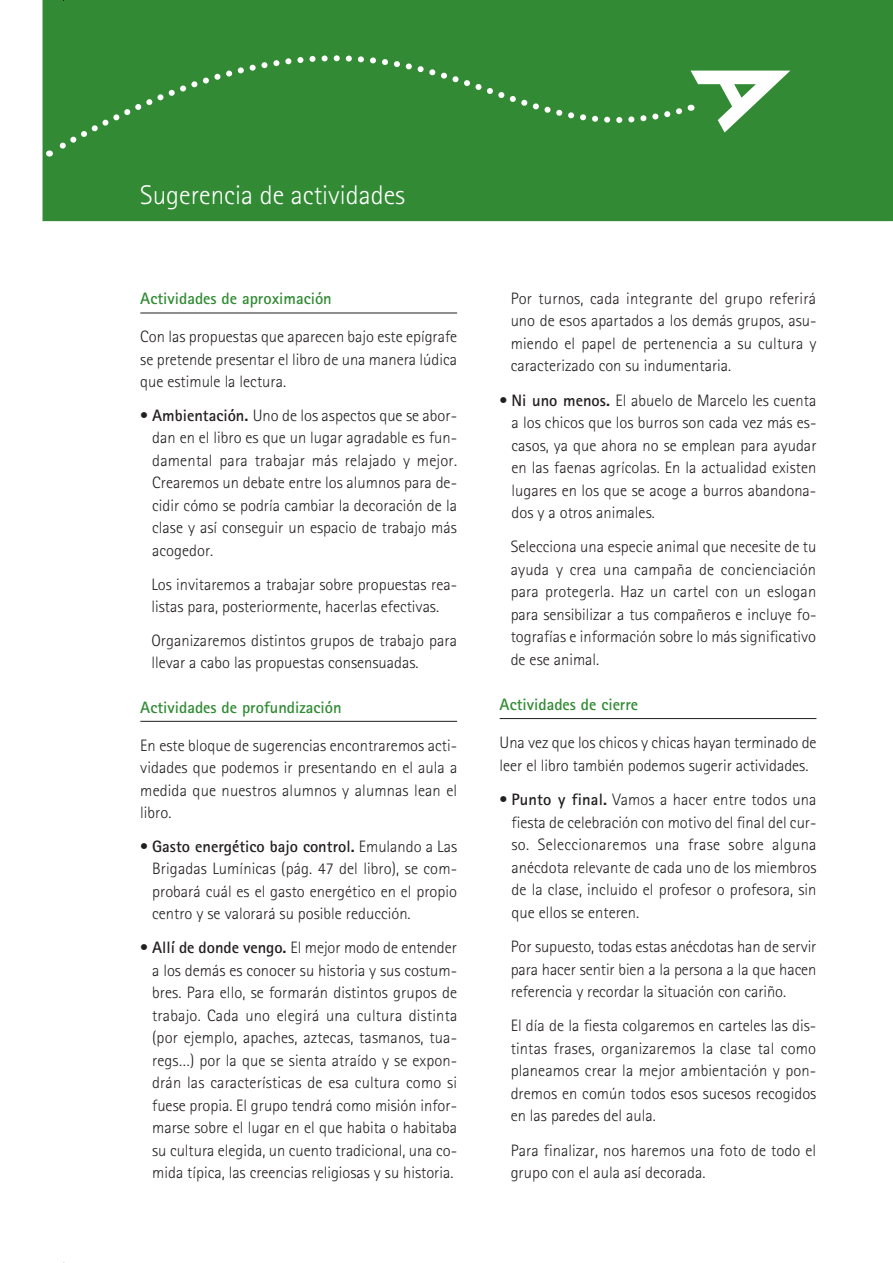
<style>
.page{position:relative;width:893px;height:1263px;background:#fff}
.page>*{position:absolute;margin:0;border:0;box-sizing:border-box;transform-origin:0 0}
.t1{font:300 27px "Rotis Sans Serif";color:#fff}
.t2{font:300 16.5px/22.5px "Rotis Sans Serif";color:#231f20;text-align:justify}
.t3{font:700 16.5px "Rotis Sans Serif";color:#318b34}
.s1{font-weight:700}
</style>
<div class="page">
<div style="left:43px;top:0;width:850px;height:221px;background:#328b34"></div>
<div style="left:46px;top:0;width:640px;height:166px;background:#328b34"></div>
<svg style="left:691px;top:71px;width:99px;height:62px"></svg>
<hr style="left:140px;top:313px;width:317px;height:1px;background:#231f20">
<hr style="left:140px;top:721px;width:317px;height:1px;background:#231f20">
<hr style="left:500px;top:718px;width:316px;height:1px;background:#231f20">
<h1 class="t1" style="left:140px;top:180px;width:266px">Sugerencia de actividades</h1>
<p class="t3" style="left:140px;top:288px;width:193px">Actividades de aproximación</p>
<p class="t2" style="left:140px;top:325px;width:318px">Con las propuestas que aparecen bajo este epígrafe se pretende presentar el libro de una manera lúdica que estimule la lectura.</p>
<p class="t2" style="left:152px;top:404px;width:306px;text-indent:-12px">• <span class="s1">Ambientación.</span> Uno de los aspectos que se abor&shy;dan en el libro es que un lugar agradable es fun&shy;damental para trabajar más relajado y mejor.<br>Crearemos un debate entre los alumnos para de&shy;cidir cómo se podría cambiar la decoración de la clase y así conseguir un espacio de trabajo más acogedor.</p>
<p class="t2" style="left:151px;top:573px;width:307px">Los invitaremos a trabajar sobre propuestas rea&shy;listas para, posteriormente, hacerlas efectivas.</p>
<p class="t2" style="left:151px;top:629px;width:307px">Organizaremos distintos grupos de trabajo para llevar a cabo las propuestas consensuadas.</p>
<p class="t3" style="left:140px;top:697px;width:203px">Actividades de profundización</p>
<p class="t2" style="left:140px;top:734px;width:319px">En este bloque de sugerencias encontraremos acti&shy;vidades que podemos ir presentando en el aula a medida que nuestros alumnos y alumnas lean el libro.</p>
<p class="t2" style="left:152px;top:835px;width:306px;text-indent:-12px">• <span class="s1">Gasto energético bajo control.</span> Emulando a Las Brigadas Lumínicas (pág. 47 del libro), se com&shy;probará cuál es el gasto energético en el propio centro y se valorará su posible reducción.</p>
<p class="t2" style="left:152px;top:936px;width:307px;text-indent:-12px">• <span class="s1">Allí de donde vengo.</span> El mejor modo de entender a los demás es conocer su historia y sus costum&shy;bres. Para ello, se formarán distintos grupos de trabajo. Cada uno elegirá una cultura distinta (por ejemplo, apaches, aztecas, tasmanos, tua&shy;regs…) por la que se sienta atraído y se expon&shy;drán las características de esa cultura como si fuese propia. El grupo tendrá como misión infor&shy;marse sobre el lugar en el que habita o habitaba su cultura elegida, un cuento tradicional, una co&shy;mida típica, las creencias religiosas y su historia.</p>
<p class="t2" style="left:511px;top:287px;width:307px">Por turnos, cada integrante del grupo referirá uno de esos apartados a los demás grupos, asu&shy;miendo el papel de pertenencia a su cultura y caracterizado con su indumentaria.</p>
<p class="t2" style="left:512px;top:389px;width:306px;text-indent:-12px">• <span class="s1">Ni uno menos.</span> El abuelo de Marcelo les cuenta a los chicos que los burros son cada vez más es&shy;casos, ya que ahora no se emplean para ayudar en las faenas agrícolas. En la actualidad existen lugares en los que se acoge a burros abandona&shy;dos y a otros animales.</p>
<p class="t2" style="left:511px;top:536px;width:307px">Selecciona una especie animal que necesite de tu ayuda y crea una campaña de concienciación para protegerla. Haz un cartel con un eslogan para sensibilizar a tus compañeros e incluye fo&shy;tografías e información sobre lo más significativo de ese animal.</p>
<p class="t3" style="left:500px;top:694px;width:140px">Actividades de cierre</p>
<p class="t2" style="left:500px;top:732px;width:318px">Una vez que los chicos y chicas hayan terminado de leer el libro también podemos sugerir actividades.</p>
<p class="t2" style="left:512px;top:788px;width:307px;text-indent:-12px">• <span class="s1">Punto y final.</span> Vamos a hacer entre todos una fiesta de celebración con motivo del final del cur&shy;so. Seleccionaremos una frase sobre alguna anécdota relevante de cada uno de los miembros de la clase, incluido el profesor o profesora, sin que ellos se enteren.</p>
<p class="t2" style="left:511px;top:935px;width:307px">Por supuesto, todas estas anécdotas han de servir para hacer sentir bien a la persona a la que hacen referencia y recordar la situación con cariño.</p>
<p class="t2" style="left:511px;top:1014px;width:307px">El día de la fiesta colgaremos en carteles las dis&shy;tintas frases, organizaremos la clase tal como planeamos crear la mejor ambientación y pon&shy;dremos en común todos esos sucesos recogidos en las paredes del aula.</p>
<p class="t2" style="left:511px;top:1139px;width:307px">Para finalizar, nos haremos una foto de todo el grupo con el aula así decorada.</p>
</div>
